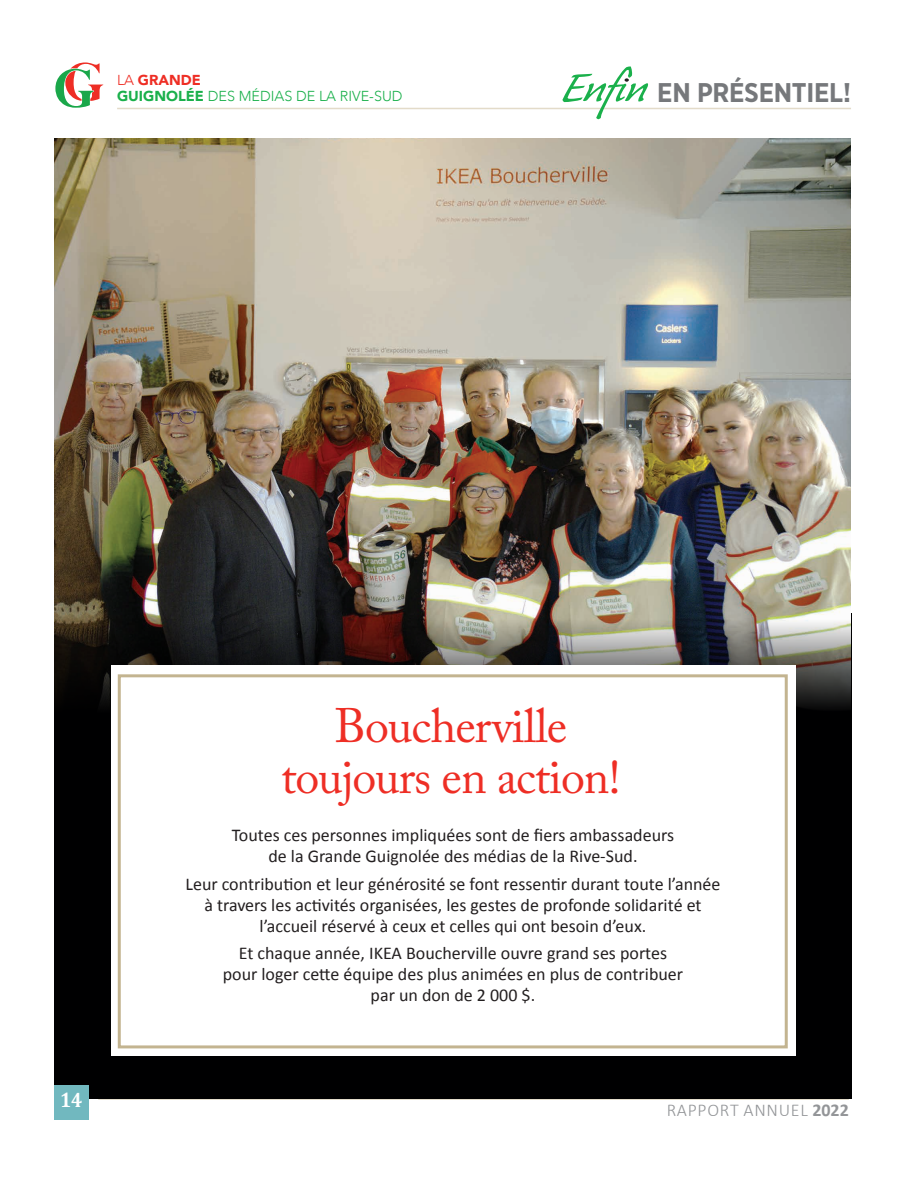
<style>
.page{position:relative;width:918px;height:1188px;background:#fff}
.page>*{position:absolute;margin:0;border:0;box-sizing:border-box;transform-origin:0 0}
.t1{font:48px/51px "Adobe Caslon Pro";letter-spacing:-.02em;color:#ee2e25;text-align:center}
.t2{font:700 27px "Gotham Narrow";letter-spacing:-.01em;color:#76787b}
.t3{font:700 21px "Cambria";color:#fff;scale:.9 1}
.t4{font:18px/21px "Calibri";color:#231f20;text-align:center}
.t5{font:300 18px "Calibri";letter-spacing:.04em;color:#939598}
.t6{font:300 14.4px/15.9px "Avenir";color:#1ab04b}
.s1{color:#ee2e25}
.s2{font-weight:900;color:#ee2e25}
.s3{font-weight:900}
.s4{font-family:"Caliban";font-weight:400;font-style:italic;font-size:56.25px;color:#1ab04b}
.s5{font-weight:700}
</style>
<div class="page">
<hr style="left:98px;top:1099px;width:751px;height:1px;background:#e3dbc9">
<svg style="left:55px;top:62px;width:48px;height:46px"></svg>
<hr style="left:117px;top:108px;width:734px;height:1px;background:#e3dbc9">
<svg style="left:625px;top:78px;width:4px;height:4px"></svg>
<div style="left:54px;top:613px;width:797px;height:486px;background:#000001"></div>
<img style="left:54px;top:138px;width:796px;height:581px">
<div style="left:111px;top:665px;width:684px;height:391px;background:#fff"></div>
<div style="left:118px;top:674px;width:670px;height:374px;border:3px solid #c3b490"></div>
<div style="left:54px;top:1085px;width:35px;height:35px;background:#71b8bf"></div>
<p class="t6" style="left:117px;top:72px;width:287px"><span class="s1">LA</span> <span class="s2">GRANDE<br></span><span class="s3">GUIGNOLÉE</span> DES MÉDIAS DE LA RIVE-SUD</p>
<h2 class="t2" style="left:561px;top:77px;width:291px"><span class="s4">Enfin</span>EN PRÉSENTIEL!</h2>
<p class="t3" style="left:60px;top:1085px;width:26px">14</p>
<h1 class="t1" style="left:281px;top:700px;width:341px">Boucherville toujours en action!</h1>
<p class="t4" style="left:232px;top:824px;width:444px">Toutes ces personnes impliquées sont de fiers ambassadeurs de la Grande Guignolée des médias de la Rive-Sud.</p>
<p class="t4" style="left:185px;top:873px;width:537px">Leur contribution et leur générosité se font ressentir durant toute l’année à travers les activités organisées, les gestes de profonde solidarité et l’accueil réservé à ceux et celles qui ont besoin d’eux.</p>
<p class="t4" style="left:223px;top:943px;width:462px">Et chaque année, IKEA Boucherville ouvre grand ses portes pour loger cette équipe des plus animées en plus de contribuer par un don de 2 000 $.</p>
<p class="t5" style="left:667px;top:1099px;width:184px">RAPPORT ANNUEL <span class="s5">2022</span></p>
</div>
